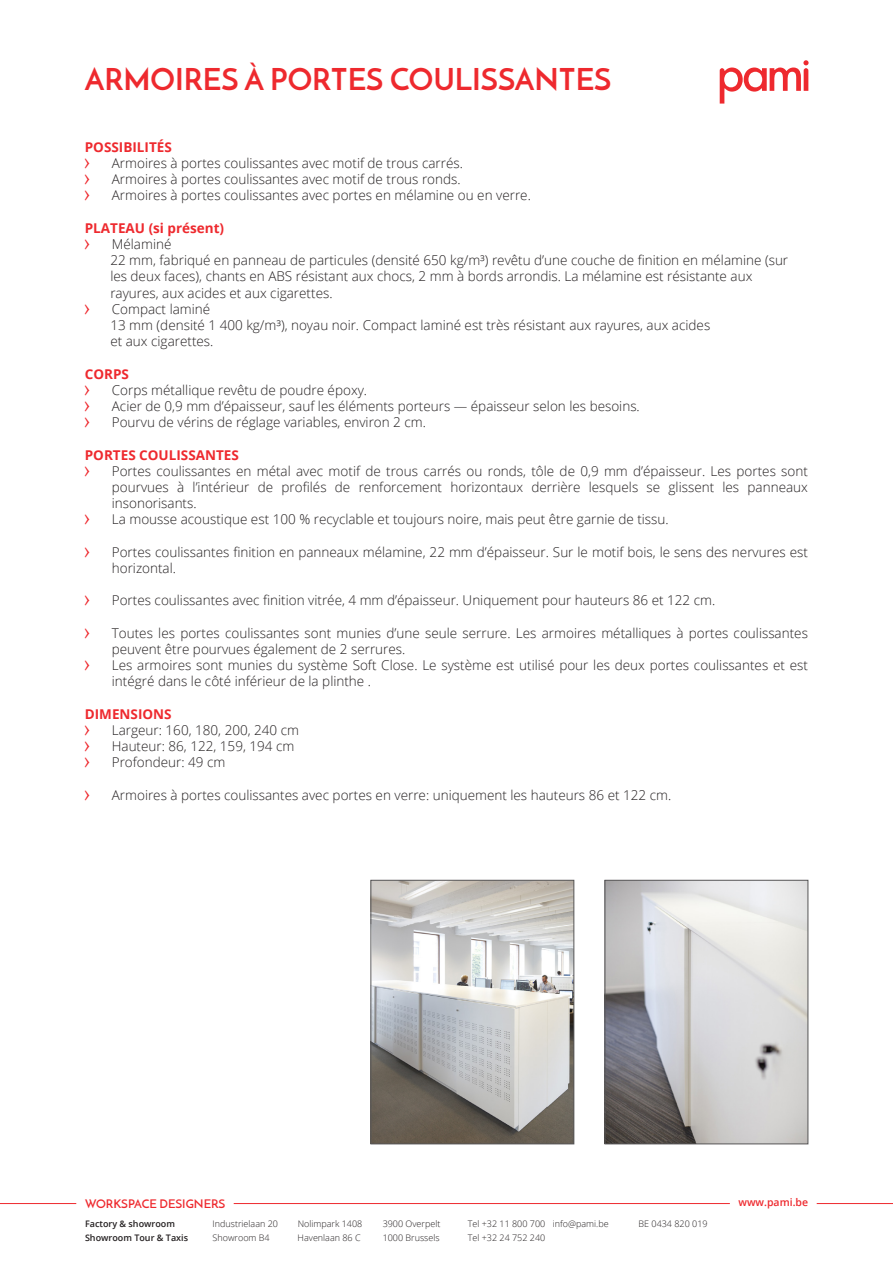
<style>
.page{position:relative;width:893px;height:1263px;background:#fff}
.page>*{position:absolute;margin:0;border:0;box-sizing:border-box;transform-origin:0 0}
.Hoofdtitel{font:700 30px "Josefin Sans";color:#ee292e}
.t1{font:300 13.5px/16.2px "Open Sans";color:#231f20}
.Tussentitel{font:700 13.5px "Open Sans";color:#ee292e}
.t2{font:600 12px "Josefin Sans";color:#ee292e}
.t3{font:600 10.5px "Open Sans";color:#ee292e}
.t4{font:300 9px "Open Sans";color:#231f20}
.t5{font:600 9px "Open Sans";color:#231f20}
.s1{font-family:"Gin";font-weight:400;font-size:12px;color:#ee292e}
</style>
<div class="page">
<svg style="left:720px;top:60px;width:89px;height:44px"></svg>
<hr style="left:234px;top:1203px;width:496px;height:1px;background:#ee292e">
<hr style="left:0;top:1203px;width:76px;height:1px;background:#ee292e">
<hr style="left:817px;top:1203px;width:76px;height:1px;background:#ee292e">
<img style="left:607px;top:882px;width:199px;height:260px">
<div style="left:605px;top:880px;width:203px;height:264px;border:1px solid #575657"></div>
<img style="left:373px;top:882px;width:199px;height:260px">
<div style="left:371px;top:880px;width:203px;height:264px;border:1px solid #575657"></div>
<p class="Hoofdtitel" style="left:85px;top:61px;width:528px">ARMOIRES À PORTES COULISSANTES</p>
<p class="Tussentitel" style="left:85px;top:137px;width:89px">POSSIBILITÉS</p>
<p class="t1" style="left:85px;top:155px;width:380px"><span class="s1">&gt;</span> Armoires à portes coulissantes avec motif de trous carrés.</p>
<p class="t1" style="left:85px;top:171px;width:377px"><span class="s1">&gt;</span> Armoires à portes coulissantes avec motif de trous ronds.</p>
<p class="t1" style="left:85px;top:187px;width:448px"><span class="s1">&gt;</span> Armoires à portes coulissantes avec portes en mélamine ou en verre.</p>
<p class="Tussentitel" style="left:85px;top:218px;width:141px">PLATEAU (si présent)</p>
<p class="t1" style="left:85px;top:236px;width:88px"><span class="s1">&gt;</span> Mélaminé</p>
<p class="t1" style="left:110px;top:252px;width:679px">22 mm, fabriqué en panneau de particules (densité 650 kg/m³) revêtu d’une couche de finition en mélamine (sur les deux faces), chants en ABS résistant aux chocs, 2 mm à bords arrondis. La mélamine est résistante aux rayures, aux acides et aux cigarettes.</p>
<p class="t1" style="left:85px;top:300px;width:127px"><span class="s1">&gt;</span> Compact laminé</p>
<p class="t1" style="left:110px;top:317px;width:601px">13 mm (densité 1 400 kg/m³), noyau noir. Compact laminé est très résistant aux rayures, aux acides et aux cigarettes.</p>
<p class="Tussentitel" style="left:85px;top:364px;width:46px">CORPS</p>
<p class="t1" style="left:85px;top:381px;width:284px"><span class="s1">&gt;</span> Corps métallique revêtu de poudre époxy.</p>
<p class="t1" style="left:85px;top:398px;width:556px"><span class="s1">&gt;</span> Acier de 0,9 mm d’épaisseur, sauf les éléments porteurs — épaisseur selon les besoins.</p>
<p class="t1" style="left:85px;top:414px;width:343px"><span class="s1">&gt;</span> Pourvu de vérins de réglage variables, environ 2 cm.</p>
<p class="Tussentitel" style="left:85px;top:445px;width:156px">PORTES COULISSANTES</p>
<p class="t1" style="left:112px;top:462px;width:698px;text-align:justify;text-indent:-27px"><span class="s1">&gt;</span> Portes coulissantes en métal avec motif de trous carrés ou ronds, tôle de 0,9 mm d’épaisseur. Les portes sont pourvues à l’intérieur de profilés de renforcement horizontaux derrière lesquels se glissent les panneaux insonorisants.</p>
<p class="t1" style="left:85px;top:511px;width:585px"><span class="s1">&gt;</span> La mousse acoustique est 100 % recyclable et toujours noire, mais peut être garnie de tissu.</p>
<p class="t1" style="left:112px;top:543px;width:698px;text-indent:-27px"><span class="s1">&gt;</span> Portes coulissantes finition en panneaux mélamine, 22 mm d’épaisseur. Sur le motif bois, le sens des nervures est horizontal.</p>
<p class="t1" style="left:85px;top:592px;width:632px"><span class="s1">&gt;</span> Portes coulissantes avec finition vitrée, 4 mm d’épaisseur. Uniquement pour hauteurs 86 et 122 cm.</p>
<p class="t1" style="left:112px;top:624px;width:698px;text-indent:-27px"><span class="s1">&gt;</span> Toutes les portes coulissantes sont munies d’une seule serrure. Les armoires métalliques à portes coulissantes peuvent être pourvues également de 2 serrures.</p>
<p class="t1" style="left:112px;top:657px;width:698px;text-indent:-27px"><span class="s1">&gt;</span> Les armoires sont munies du système Soft Close. Le système est utilisé pour les deux portes coulissantes et est intégré dans le côté inférieur de la plinthe .</p>
<p class="Tussentitel" style="left:85px;top:704px;width:88px">DIMENSIONS</p>
<p class="t1" style="left:85px;top:722px;width:216px"><span class="s1">&gt;</span> Largeur: 160, 180, 200, 240 cm</p>
<p class="t1" style="left:85px;top:738px;width:211px"><span class="s1">&gt;</span> Hauteur: 86, 122, 159, 194 cm</p>
<p class="t1" style="left:85px;top:754px;width:142px"><span class="s1">&gt;</span> Profondeur: 49 cm</p>
<p class="t1" style="left:85px;top:786px;width:588px"><span class="s1">&gt;</span> Armoires à portes coulissantes avec portes en verre: uniquement les hauteurs 86 et 122 cm.</p>
<p class="t2" style="left:85px;top:1196px;width:142px">WORKSPACE DESIGNERS</p>
<p class="t3" style="left:738px;top:1195px;width:71px">www.pami.be</p>
<p class="t5" style="left:85px;top:1218px;width:91px">Factory &amp; showroom</p>
<p class="t4" style="left:213px;top:1218px;width:67px">Industrielaan 20</p>
<p class="t4" style="left:298px;top:1218px;width:66px">Nolimpark 1408</p>
<p class="t4" style="left:383px;top:1218px;width:59px">3900 Overpelt</p>
<p class="t4" style="left:468px;top:1218px;width:142px">Tel +32 11 800 700 info@pami.be</p>
<p class="t4" style="left:639px;top:1218px;width:71px">BE 0434 820 019</p>
<p class="t5" style="left:85px;top:1231px;width:105px">Showroom Tour &amp; Taxis</p>
<p class="t4" style="left:213px;top:1231px;width:59px">Showroom B4</p>
<p class="t4" style="left:298px;top:1231px;width:65px">Havenlaan 86 C</p>
<p class="t4" style="left:383px;top:1231px;width:58px">1000 Brussels</p>
<p class="t4" style="left:468px;top:1231px;width:79px">Tel +32 24 752 240</p>
</div>
